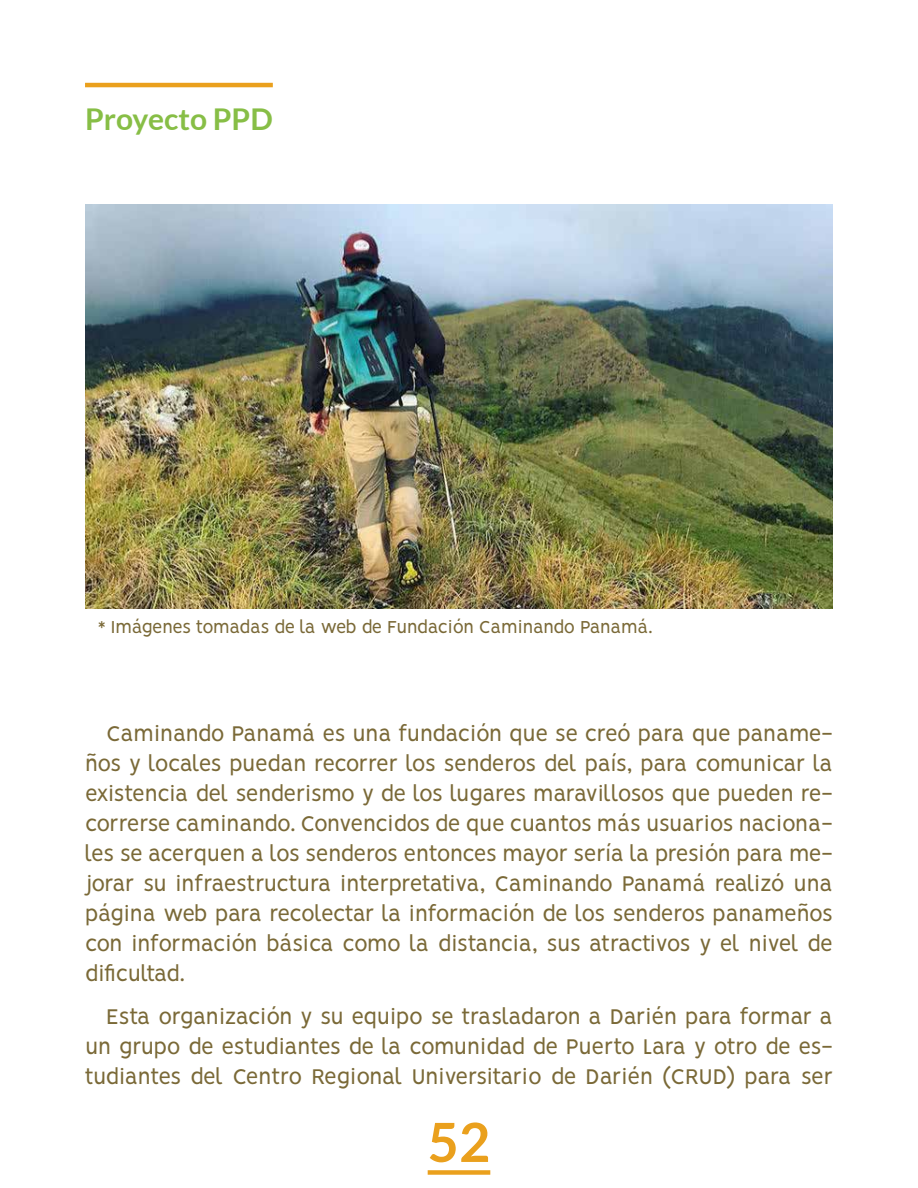
<style>
.page{position:relative;width:918px;height:1188px;background:#fff}
.page>*{position:absolute;margin:0;border:0;box-sizing:border-box;transform-origin:0 0}
.t1{font:700 54px "Lato";color:#eaa01d}
.t2{font:700 30px "Lato";color:#87be46}
.t3{font:24px/30px "Vision";letter-spacing:-.02em;color:#7a6937;text-align:justify}
.t4{font:19.5px "Vision";letter-spacing:-.03em;color:#7a6937}
</style>
<div class="page">
<div style="left:428px;top:1170px;width:62px;height:5px;background:#eaa01d"></div>
<hr style="left:85px;top:83px;width:188px;height:4px;background:#eaa01d">
<img style="left:85px;top:204px;width:748px;height:405px">
<p class="t2" style="left:85px;top:102px;width:189px">Proyecto PPD</p>
<p class="t4" style="left:98px;top:616px;width:556px">* Imágenes tomadas de la web de Fundación Caminando Panamá.</p>
<p class="t3" style="left:85px;top:719px;width:749px;text-indent:21px">Caminando Panamá es una fundación que se creó para que paname&shy;ños y locales puedan recorrer los senderos del país, para comunicar la existencia del senderismo y de los lugares maravillosos que pueden re&shy;correrse caminando. Convencidos de que cuantos más usuarios naciona&shy;les se acerquen a los senderos entonces mayor sería la presión para me&shy;jorar su infraestructura interpretativa, Caminando Panamá realizó una página web para recolectar la información de los senderos panameños con información básica como la distancia, sus atractivos y el nivel de dificultad.</p>
<p class="t3" style="left:85px;top:1002px;width:749px;text-indent:21px">Esta organización y su equipo se trasladaron a Darién para formar a un grupo de estudiantes de la comunidad de Puerto Lara y otro de es&shy;tudiantes del Centro Regional Universitario de Darién (CRUD) para ser</p>
<h1 class="t1" style="left:428px;top:1111px;width:64px">52</h1>
</div>
